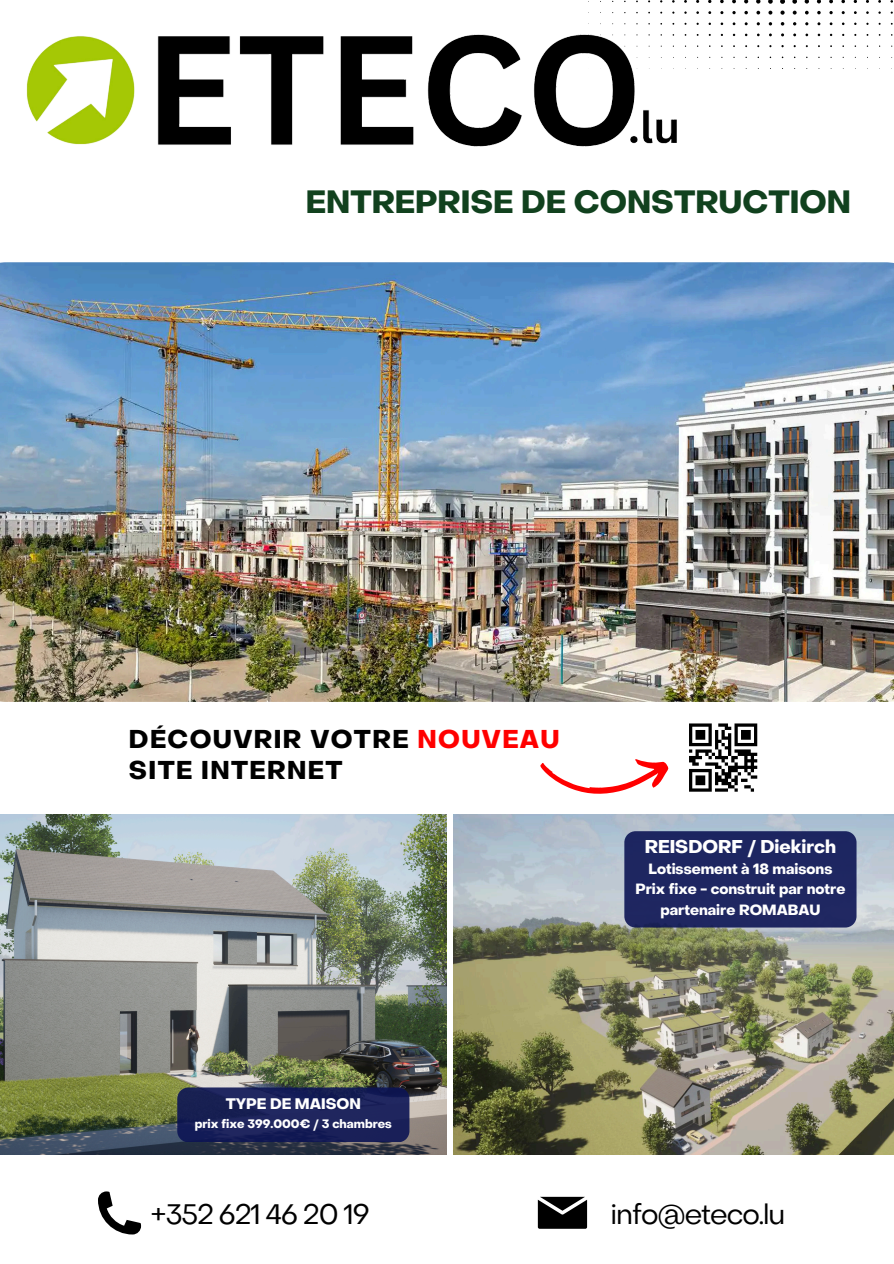
<style>
.page{position:relative;width:894px;height:1264px;background:#fff}
.page>*{position:absolute;margin:0;border:0;box-sizing:border-box;transform-origin:0 0}
.t1{font:700 31.65px "Object Sans";color:#11411e}
.t2{font:28.05px "Object Sans";letter-spacing:-.04em;color:#000}
.t3{font:700 25.35px/31.5px "Object Sans";letter-spacing:.055em;color:#000}
.t4{font:700 18.15px "Object Sans";color:#fff}
.t5{font:700 15px "Object Sans";color:#fff}
.t6{font:700 14.55px/20.2px "Object Sans";color:#fff;text-align:center}
.t7{font:700 12px "Object Sans";color:#fff}
.s1{color:#f00}
</style>
<div class="page">
<svg style="left:689px;top:723px;width:69px;height:69px"></svg>
<img style="left:454px;top:814px;width:439px;height:340px">
<div style="left:624px;top:831px;width:232px;height:96px;background:#1e2661"></div>
<svg style="left:540px;top:759px;width:129px;height:35px"></svg>
<svg style="left:588px;top:0;width:305px;height:69px"></svg>
<svg style="left:537px;top:1196px;width:50px;height:32px;background:#2b2b2b"></svg>
<svg style="left:98px;top:1191px;width:43px;height:43px"></svg>
<img style="left:0;top:262px;width:893px;height:440px">
<img style="left:0;top:814px;width:446px;height:340px">
<svg style="left:177px;top:1087px;width:232px;height:55px;background:#1b2258"></svg>
<img style="left:26px;top:20px;width:665px;height:127px">
<h1 class="t1" style="left:306px;top:189px;width:546px">ENTREPRISE DE CONSTRUCTION</h1>
<h3 class="t3" style="left:129px;top:725px;width:432px">DÉCOUVRIR VOTRE <span class="s1">NOUVEAU<br></span>SITE INTERNET</h3>
<p class="t5" style="left:225px;top:1098px;width:137px">TYPE DE MAISON</p>
<p class="t7" style="left:195px;top:1119px;width:198px">prix fixe 399.000€ / 3 chambres</p>
<p class="t4" style="left:644px;top:839px;width:193px">REISDORF / Diekirch</p>
<p class="t6" style="left:635px;top:860px;width:211px">Lotissement à 18 maisons<br>Prix fixe - construit par notre partenaire ROMABAU</p>
<h2 class="t2" style="left:151px;top:1202px;width:220px">+352 621 46 20 19</h2>
<h2 class="t2" style="left:610px;top:1203px;width:176px">info@eteco.lu</h2>
</div>
